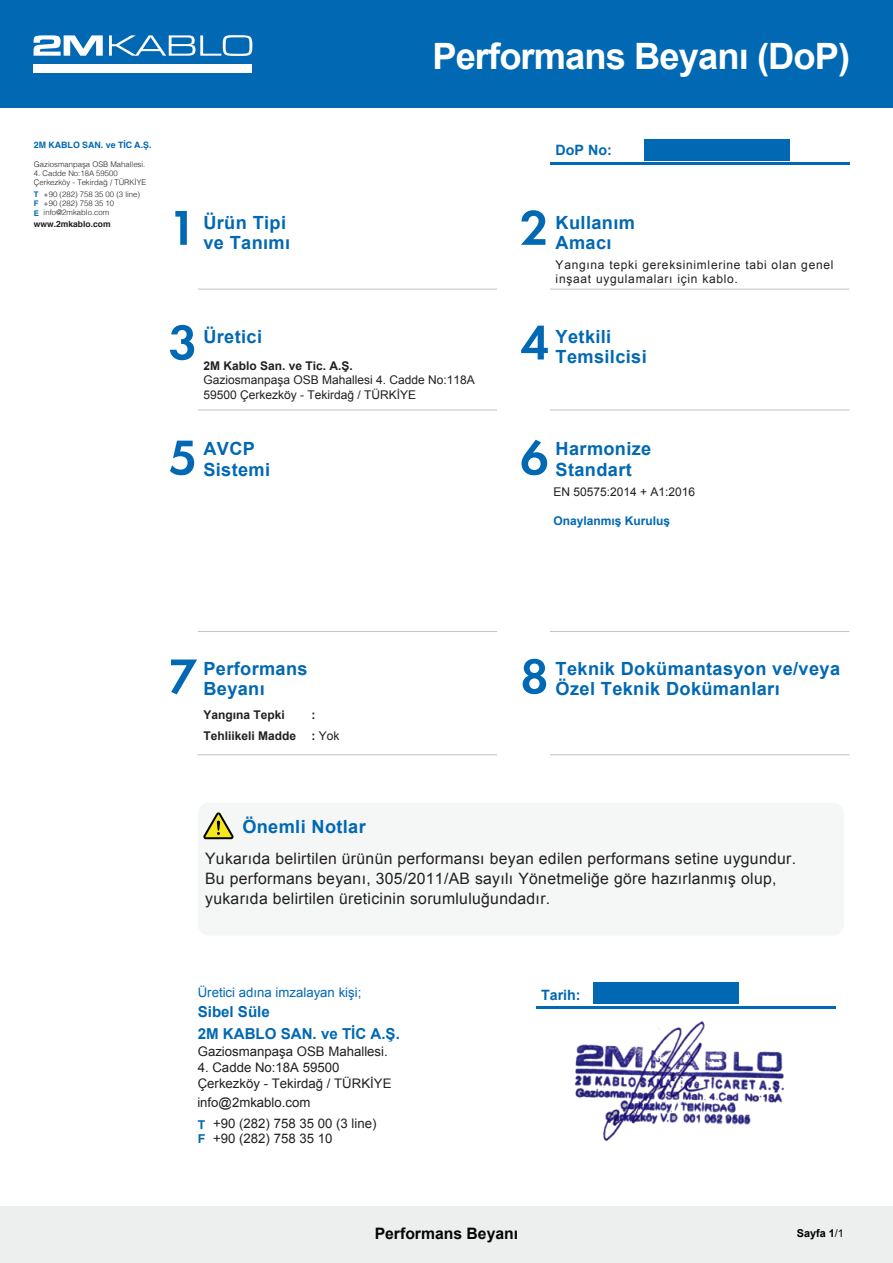
<style>
.page{position:relative;width:893px;height:1263px;background:#fff}
.page>*{position:absolute;margin:0;border:0;box-sizing:border-box;transform-origin:0 0}
.t1{font:50.85px "Futura New Demi";color:#0168b3}
.t2{font:700 36.3px "Arial";letter-spacing:-.025em;color:#fff}
.t3{font:700 18.15px/20.2px "Arial";letter-spacing:.02em;color:#0168b3}
.t4{font:15.75px/20.4px "Arial";letter-spacing:.02em;color:#231f20}
.t5{font:700 15.75px "Arial";color:#040504}
.t6{font:700 15.15px/22.2px "Arial";color:#0168b3}
.t7{font:700 14.25px "Arial";color:#0168b3}
.t8{font:13.2px/15.9px "Arial";color:#231f20}
.t9{font:13.2px "Arial";color:#0168b3}
.t10{font:700 12.15px/14.7px "Helvetica";color:#0168b3}
.t11{font:12px/14.4px "Arial";color:#231f20}
.t12{font:12px/14.4px "Arial";letter-spacing:.06em;color:#231f20}
.t13{font:700 12px "Arial";color:#231f20}
.t14{font:700 12px "Arial";color:#0168b3}
.t15{font:700 10.8px "Arial";color:#000002}
.t16{font:700 8.85px "Helvetica";color:#0168b3}
.t17{font:700 8.55px "Helvetica";color:#231f20}
.t18{font:300 7.8px/9.3px "Helvetica";color:#231f20}
.t19{font:700 7.8px/9.3px "Helvetica";color:#0168b3;text-align:justify}
.s1{font-weight:700}
.s2{font-weight:400}
</style>
<div class="page">
<div style="left:0;top:1206px;width:893px;height:57px;background:#edeeee"></div>
<div style="left:0;top:0;width:893px;height:108px;background:#0168b3"></div>
<hr style="left:198px;top:289px;width:299px;height:1px;background:#c3c4c4">
<hr style="left:550px;top:289px;width:299px;height:1px;background:#c3c4c4">
<hr style="left:198px;top:409px;width:299px;height:1px;background:#c3c4c4">
<hr style="left:550px;top:409px;width:299px;height:1px;background:#c3c4c4">
<hr style="left:198px;top:631px;width:299px;height:1px;background:#c3c4c4">
<hr style="left:550px;top:631px;width:299px;height:1px;background:#c3c4c4">
<hr style="left:198px;top:754px;width:299px;height:1px;background:#c3c4c4">
<hr style="left:550px;top:754px;width:299px;height:1px;background:#c3c4c4">
<div style="left:198px;top:802px;width:646px;height:134px;background:#f5f7f7;border-radius:11px"></div>
<svg style="left:203px;top:812px;width:31px;height:27px"></svg>
<div style="left:34px;top:64px;width:218px;height:9px;background:#fff"></div>
<svg style="left:34px;top:35px;width:69px;height:21px"></svg>
<svg style="left:109px;top:35px;width:143px;height:21px"></svg>
<hr style="left:550px;top:162px;width:299px;height:3px;background:#0168b3">
<div style="left:644px;top:139px;width:146px;height:21px;background:#0168b3"></div>
<hr style="left:537px;top:1006px;width:299px;height:2px;background:#0168b3">
<div style="left:593px;top:982px;width:146px;height:22px;background:#0168b3"></div>
<img style="left:574px;top:1021px;width:210px;height:121px">
<h2 class="t2" style="left:432px;top:33px;width:419px">Performans Beyanı (DoP)</h2>
<p class="t16" style="left:34px;top:137px;width:119px">2M KABLO SAN. ve TİC A.Ş.</p>
<p class="t18" style="left:34px;top:159px;width:113px">Gaziosmanpaşa OSB Mahallesi.</p>
<p class="t18" style="left:34px;top:168px;width:114px">4. Cadde No:18A 59500<br>Çerkezköy - Tekirdağ / TÜRKİYE</p>
<p class="t19" style="left:34px;top:190px;width:7px">T F E</p>
<p class="t18" style="left:44px;top:189px;width:98px">+90 (282) 758 35 00 (3 line) +90 (282) 758 35 10 info@2mkablo.com</p>
<p class="t17" style="left:34px;top:217px;width:78px">www.2mkablo.com</p>
<p class="t7" style="left:556px;top:141px;width:58px">DoP No:</p>
<h1 class="t1" style="left:169px;top:196px;width:30px">1</h1>
<h1 class="t1" style="left:520px;top:196px;width:30px">2</h1>
<p class="t3" style="left:203px;top:213px;width:88px">Ürün Tipi ve Tanımı</p>
<p class="t3" style="left:556px;top:213px;width:81px">Kullanım<br>Amacı</p>
<p class="t12" style="left:556px;top:257px;width:279px">Yangına tepki gereksinimlerine tabi olan genel inşaat uygulamaları için kablo.</p>
<h1 class="t1" style="left:169px;top:311px;width:30px">3</h1>
<h1 class="t1" style="left:520px;top:311px;width:30px">4</h1>
<p class="t3" style="left:203px;top:327px;width:60px">Üretici</p>
<p class="t3" style="left:556px;top:327px;width:93px">Yetkili<br>Temsilcisi</p>
<p class="t13" style="left:203px;top:358px;width:151px">2M Kablo San. ve Tic. A.Ş.</p>
<p class="t11" style="left:203px;top:373px;width:273px">Gaziosmanpaşa OSB Mahallesi 4. Cadde No:118A<br>59500 Çerkezköy - Tekirdağ / TÜRKİYE</p>
<h1 class="t1" style="left:169px;top:426px;width:30px">5</h1>
<h1 class="t1" style="left:520px;top:426px;width:30px">6</h1>
<p class="t3" style="left:203px;top:439px;width:68px">AVCP<br>Sistemi</p>
<p class="t3" style="left:556px;top:439px;width:97px">Harmonize<br>Standart</p>
<p class="t11" style="left:553px;top:485px;width:143px">EN 50575:2014 + A1:2016</p>
<p class="t14" style="left:553px;top:513px;width:118px">Onaylanmış Kuruluş</p>
<h1 class="t1" style="left:169px;top:645px;width:30px">7</h1>
<h1 class="t1" style="left:520px;top:645px;width:30px">8</h1>
<p class="t3" style="left:203px;top:659px;width:106px">Performans<br>Beyanı</p>
<p class="t13" style="left:203px;top:707px;width:83px">Yangına Tepki</p>
<p class="t13" style="left:311px;top:707px;width:5px">:</p>
<p class="t13" style="left:203px;top:727px;width:94px">Tehliikeli Madde</p>
<p class="t11" style="left:311px;top:728px;width:30px"><span class="s1">:</span> Yok</p>
<p class="t3" style="left:556px;top:659px;width:286px">Teknik Dokümantasyon ve/veya<br>Özel Teknik Dokümanları</p>
<p class="t3" style="left:242px;top:817px;width:125px">Önemli Notlar</p>
<p class="t4" style="left:205px;top:848px;width:592px">Yukarıda belirtilen ürünün performansı beyan edilen performans setine uygundur.<br>Bu performans beyanı, 305/2011/AB sayılı Yönetmeliğe göre hazırlanmış olup, yukarıda belirtilen üreticinin sorumluluğundadır.</p>
<p class="t9" style="left:198px;top:984px;width:165px">Üretici adına imzalayan kişi;</p>
<p class="t6" style="left:198px;top:1000px;width:204px">Sibel Süle<br>2M KABLO SAN. ve TİC A.Ş.</p>
<p class="t8" style="left:198px;top:1043px;width:192px">Gaziosmanpaşa OSB Mahallesi.</p>
<p class="t8" style="left:198px;top:1059px;width:195px">4. Cadde No:18A 59500<br>Çerkezköy - Tekirdağ / TÜRKİYE</p>
<p class="t10" style="left:198px;top:1117px;width:9px">T<br>F</p>
<p class="t8" style="left:213px;top:1116px;width:165px;line-height:14.7px">+90 (282) 758 35 00 (3 line) +90 (282) 758 35 10</p>
<p class="t8" style="left:197px;top:1095px;width:115px">info@2mkablo.com</p>
<p class="t7" style="left:541px;top:985px;width:41px">Tarih:</p>
<p class="t5" style="left:375px;top:1222px;width:145px">Performans Beyanı</p>
<p class="t15" style="left:797px;top:1226px;width:49px">Sayfa 1<span class="s2">/1</span></p>
</div>
